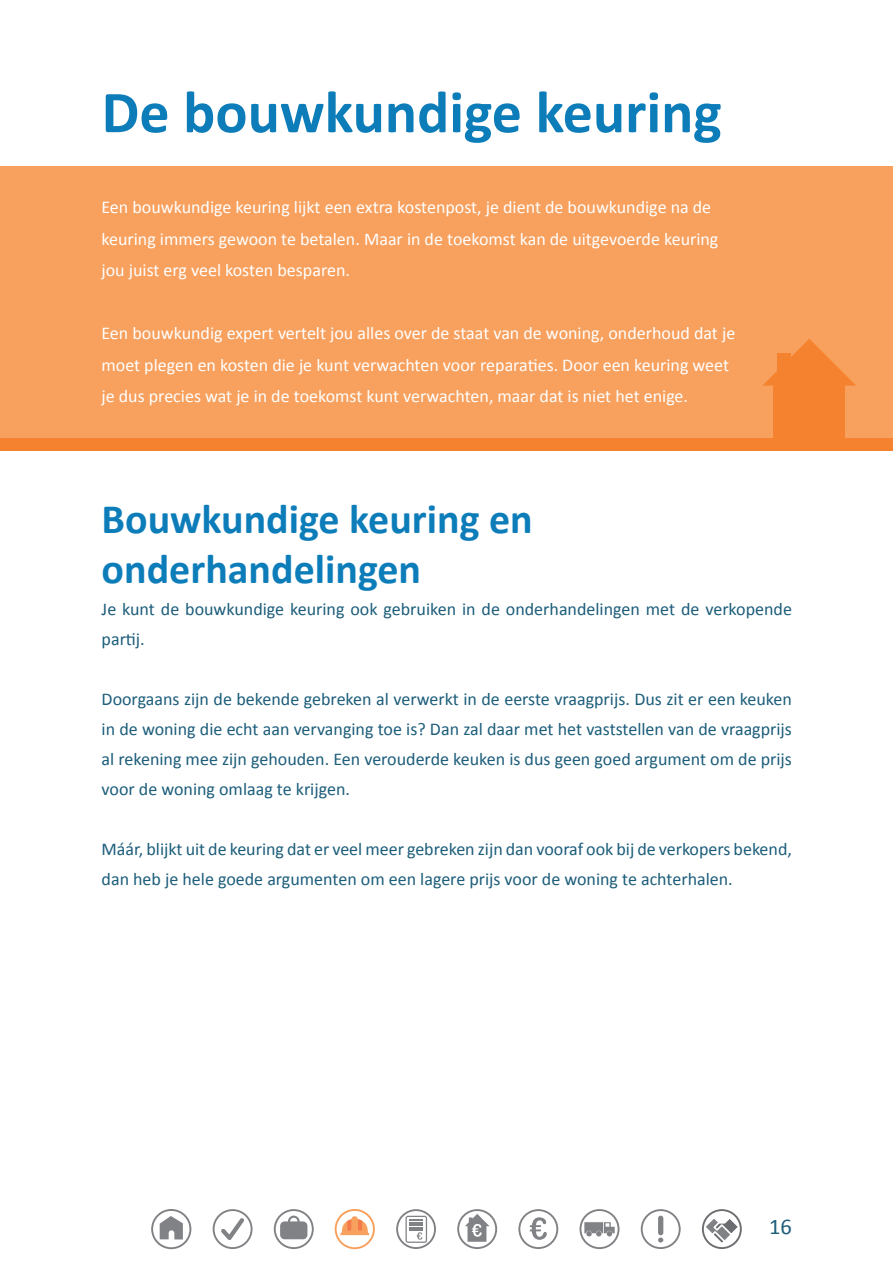
<style>
.page{position:relative;width:893px;height:1263px;background:#fff}
.page>*{position:absolute;margin:0;border:0;box-sizing:border-box;transform-origin:0 0}
.t1{font:700 60px "Calibri";color:#0d7dba}
.t2{font:700 42px/50.4px "Calibri";color:#0d7dba}
.t3{font:22.5px "Calibri";color:#1c5d7a}
.t4{font:18px/30px "Calibri";color:#1c5d7a}
.t5{font:18px/31.5px "Calibri";color:#fff}
</style>
<div class="page">
<svg style="left:641px;top:1209px;width:40px;height:40px"></svg>
<svg style="left:702px;top:1209px;width:40px;height:40px"></svg>
<svg style="left:213px;top:1209px;width:40px;height:40px"></svg>
<svg style="left:396px;top:1209px;width:40px;height:40px"></svg>
<svg style="left:457px;top:1209px;width:40px;height:40px"></svg>
<svg style="left:518px;top:1209px;width:40px;height:40px"></svg>
<svg style="left:579px;top:1209px;width:40px;height:40px"></svg>
<svg style="left:274px;top:1209px;width:40px;height:40px"></svg>
<svg style="left:151px;top:1209px;width:40px;height:40px"></svg>
<div style="left:0;top:166px;width:893px;height:278px;background:#f8a05d"></div>
<div style="left:0;top:438px;width:893px;height:13px;background:#f5822e"></div>
<div style="left:773px;top:384px;width:71px;height:61px;background:#f5822e"></div>
<svg style="left:763px;top:339px;width:93px;height:47px"></svg>
<div style="left:778px;top:353px;width:13px;height:27px;background:#f5822e"></div>
<svg style="left:335px;top:1209px;width:40px;height:40px"></svg>
<p class="t1" style="left:102px;top:74px;width:622px">De bouwkundige keuring</p>
<p class="t5" style="left:101px;top:191px;width:618px">Een bouwkundige keuring lijkt een extra kostenpost, je dient de bouwkundige na de keuring immers gewoon te betalen. Maar in de toekomst kan de uitgevoerde keuring jou juist erg veel kosten besparen.</p>
<p class="t5" style="left:101px;top:317px;width:635px">Een bouwkundig expert vertelt jou alles over de staat van de woning, onderhoud dat je moet plegen en kosten die je kunt verwachten voor reparaties. Door een keuring weet je dus precies wat je in de toekomst kunt verwachten, maar dat is niet het enige.</p>
<p class="t2" style="left:102px;top:493px;width:433px">Bouwkundige keuring en onderhandelingen</p>
<p class="t4" style="left:102px;top:593px;width:692px">Je kunt de bouwkundige keuring ook gebruiken in de onderhandelingen met de verkopende partij.</p>
<p class="t4" style="left:102px;top:683px;width:692px;text-align:justify">Doorgaans zijn de bekende gebreken al verwerkt in de eerste vraagprijs. Dus zit er een keuken in de woning die echt aan vervanging toe is? Dan zal daar met het vaststellen van de vraagprijs al rekening mee zijn gehouden. Een verouderde keuken is dus geen goed argument om de prijs voor de woning omlaag te krijgen.</p>
<p class="t4" style="left:102px;top:833px;width:692px">Máár, blijkt uit de keuring dat er veel meer gebreken zijn dan vooraf ook bij de verkopers bekend, dan heb je hele goede argumenten om een lagere prijs voor de woning te achterhalen.</p>
<p class="t3" style="left:769px;top:1212px;width:24px">16</p>
</div>
